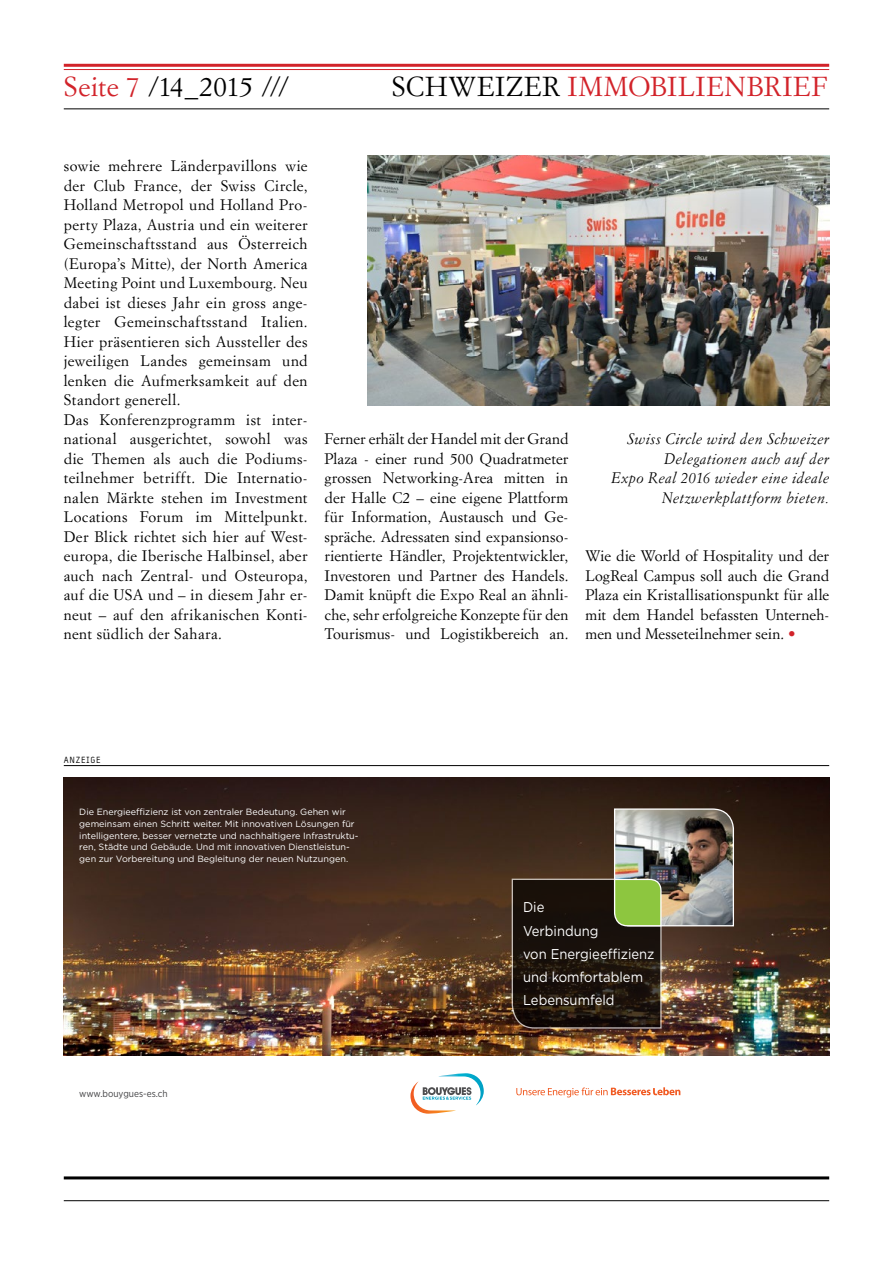
<style>
.page{position:relative;width:893px;height:1263px;background:#fff}
.page>*{position:absolute;margin:0;border:0;box-sizing:border-box;transform-origin:0 0}
.t1{font:27px "Simoncini Garamond Std";letter-spacing:.03em;color:#d2232a}
.t2{font:27px "Simoncini Garamond Std";letter-spacing:.005em;color:#000}
.t3{font:15px/19.5px "Simoncini Garamond Std";letter-spacing:.025em;color:#000;text-align:justify}
.t4{font:italic 15px/19.5px "Simoncini Garamond Std";letter-spacing:.02em;color:#000;text-align:right}
.t5{font:14.25px/23.2px "Gotham";color:#fff;scale:.92 1}
.t6{font:9.6px "Gotham Narrow";color:#434345}
.t7{font:9px/11.6px "Gotham";color:#fff}
.t8{font:9px "Typestar";letter-spacing:.065em;color:#000}
.s1{color:#d2232a}
.s2{color:#000}
.s3{font-family:"Avenir LT Std";font-weight:900;color:#d2232a}
</style>
<div class="page">
<hr style="left:64px;top:1176px;width:765px;height:3px;background:#000">
<hr style="left:64px;top:1200px;width:765px;height:1px;background:#000">
<hr style="left:64px;top:64px;width:765px;height:3px;background:#d2232a">
<hr style="left:64px;top:69px;width:765px;height:1px;background:#d2232a">
<hr style="left:64px;top:108px;width:765px;height:1px;background:#000">
<hr style="left:64px;top:765px;width:765px;height:1px;background:#000">
<img style="left:64px;top:777px;width:765px;height:278px">
<svg style="left:410px;top:1073px;width:74px;height:41px"></svg>
<svg style="left:516px;top:1087px;width:164px;height:10px"></svg>
<img style="left:511px;top:808px;width:224px;height:221px">
<img style="left:367px;top:155px;width:462px;height:250px">
<h1 class="t2" style="left:64px;top:70px;width:227px"><span class="s1">Seite 7</span> /14_2015 ///</h1>
<h1 class="t1" style="left:392px;top:70px;width:437px"><span class="s2">SCHWEIZER</span> IMMOBILIENBRIEF</h1>
<p class="t3" style="left:64px;top:156px;width:245px;text-align:left">sowie mehrere Länderpavillons wie der Club France, der Swiss Circle, Holland Metropol und Holland Pro&shy;perty Plaza, Austria und ein weiterer Gemeinschaftsstand aus Österreich (Europa’s Mitte), der North America Meeting Point und Luxembourg. Neu dabei ist dieses Jahr ein gross ange&shy;legter Gemeinschaftsstand Italien.<br>Hier präsentieren sich Aussteller des jeweiligen Landes gemeinsam und lenken die Aufmerksamkeit auf den Standort generell.<br>Das Konferenzprogramm ist inter&shy;national ausgerichtet, sowohl was die Themen als auch die Podiums&shy;teilnehmer betrifft. Die Internatio&shy;nalen Märkte stehen im Investment Locations Forum im Mittelpunkt.<br>Der Blick richtet sich hier auf West&shy;europa, die Iberische Halbinsel, aber auch nach Zentral- und Osteuropa, auf die USA und – in diesem Jahr er&shy;neut – auf den afrikanischen Konti&shy;nent südlich der Sahara.</p>
<p class="t3" style="left:325px;top:429px;width:245px">Ferner erhält der Handel mit der Grand Plaza - einer rund 500 Quadratmeter grossen Networking-Area mitten in der Halle C2 – eine eigene Plattform für Information, Austausch und Ge&shy;spräche. Adressaten sind expansionso&shy;rientierte Händler, Projektentwickler, Investoren und Partner des Handels.<br>Damit knüpft die Expo Real an ähnli&shy;che, sehr erfolgreiche Konzepte für den Tourismus- und Logistikbereich an.</p>
<p class="t4" style="left:611px;top:429px;width:220px">Swiss Circle wird den Schweizer<br>Delegationen auch auf der<br>Expo Real 2016 wieder eine ideale<br>Netzwerkplattform bieten.</p>
<p class="t3" style="left:585px;top:546px;width:245px">Wie die World of Hospitality und der LogReal Campus soll auch die Grand Plaza ein Kristallisationspunkt für alle mit dem Handel befassten Unterneh&shy;men und Messeteilnehmer sein. <span class="s3">•</span></p>
<p class="t8" style="left:64px;top:755px;width:38px">ANZEIGE</p>
<p class="t7" style="left:79px;top:806px;width:281px">Die Energieeffizienz ist von zentraler Bedeutung. Gehen wir gemeinsam einen Schritt weiter. Mit innovativen Lösungen für intelligentere, besser vernetzte und nachhaltigere Infrastruktu&shy;ren, Städte und Gebäude. Und mit innovativen Dienstleistun&shy;gen zur Vorbereitung und Begleitung der neuen Nutzungen.</p>
<p class="t6" style="left:79px;top:1088px;width:90px">www.bouygues-es.ch</p>
<p class="t5" style="left:523px;top:895px;width:144px">Die<br>Verbindung<br>von Energieeffizienz und komfortablem<br>Lebensumfeld</p>
</div>
